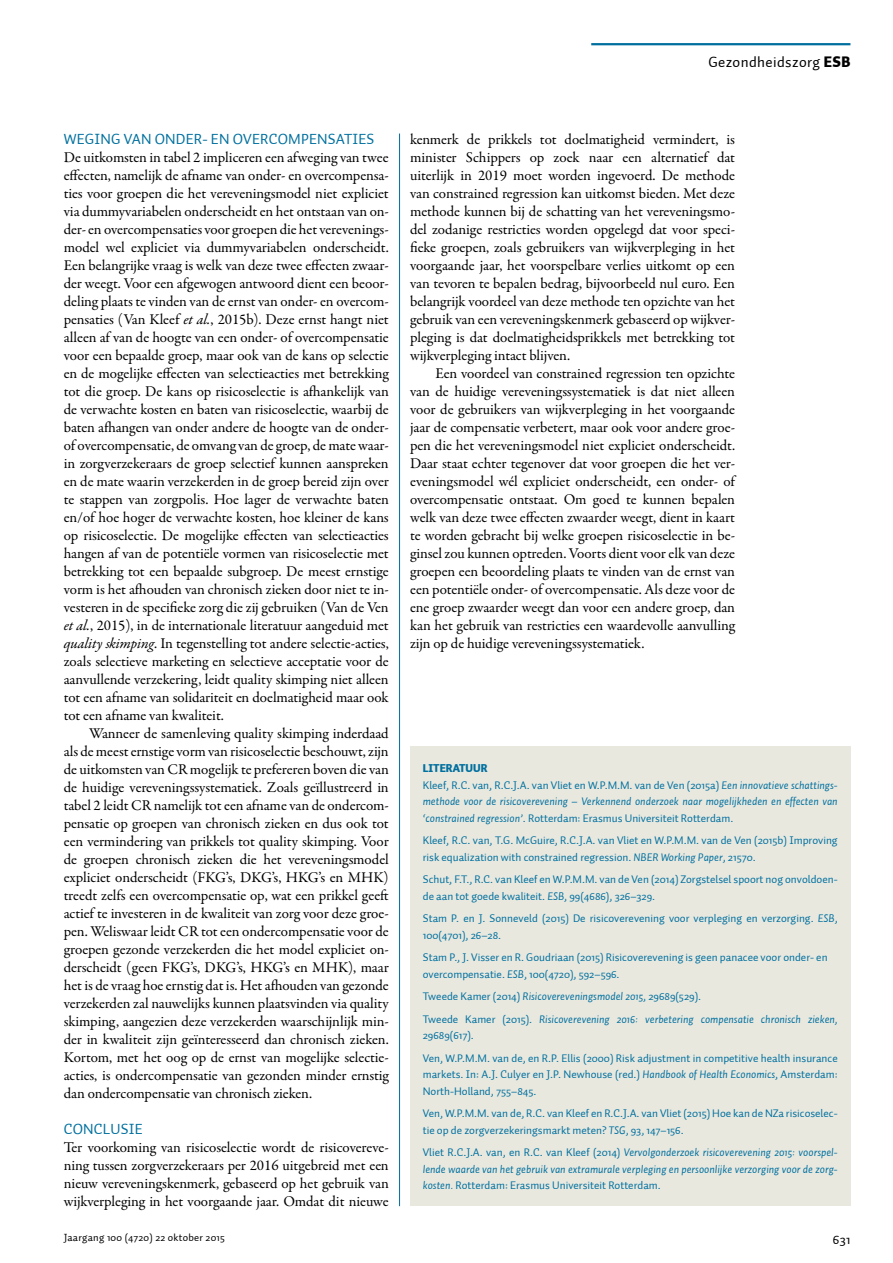
<style>
.page{position:relative;width:893px;height:1263px;background:#fff}
.page>*{position:absolute;margin:0;border:0;box-sizing:border-box;transform-origin:0 0}
.t1{font:15px/18px "Garamond Premr Pro";letter-spacing:-.005em;color:#000;text-align:justify}
.t2{font:15px "Auto 1";letter-spacing:.01em;color:#00709f}
.t3{font:15px "Auto 1";letter-spacing:.025em;color:#000}
.t4{font:13.5px "Auto 1";color:#000}
.t5{font:11.25px/16.5px "Auto 1";color:#00709f}
.t6{font:italic 11.25px/16.5px "Auto 1";color:#00709f}
.t7{font:10.5px "Auto 1";letter-spacing:.025em;color:#000}
.s1{font-weight:900}
.s2{font-style:italic}
.s3{font-weight:900;font-style:normal}
.s4{font-style:normal}
</style>
<div class="page">
<hr style="left:591px;top:43px;width:259px;height:2px;background:#006e9f">
<hr style="left:399px;top:134px;width:1px;height:1072px;background:#006e9f">
<div style="left:410px;top:746px;width:440px;height:460px;background:#e9e8df"></div>
<p class="t3" style="left:708px;top:53px;width:144px">Gezondheidszorg <span class="s1">ESB</span></p>
<p class="t2" style="left:64px;top:130px;width:312px">WEGING VAN ONDER- EN OVERCOMPENSATIES</p>
<p class="t1" style="left:64px;top:149px;width:327px">De uitkomsten in tabel 2 impliceren een afweging van twee effecten, namelijk de afname van onder- en overcompensa&shy;ties voor groepen die het vereveningsmodel niet expliciet via dummyvariabelen onderscheidt en het ontstaan van on&shy;der- en overcompensaties voor groepen die het verevenings&shy;model wel expliciet via dummyvariabelen onderscheidt.<br>Een belangrijke vraag is welk van deze twee effecten zwaar&shy;der weegt. Voor een afgewogen antwoord dient een beoor&shy;deling plaats te vinden van de ernst van onder- en overcom&shy;pensaties (Van Kleef <span class="s2">et al.</span>, 2015b). Deze ernst hangt niet alleen af van de hoogte van een onder- of overcompensatie voor een bepaalde groep, maar ook van de kans op selectie en de mogelijke effecten van selectieacties met betrekking tot die groep. De kans op risicoselectie is afhankelijk van de verwachte kosten en baten van risicoselectie, waarbij de baten afhangen van onder andere de hoogte van de onder&shy;of overcompensatie, de omvang van de groep, de mate waar&shy;in zorgverzekeraars de groep selectief kunnen aanspreken en de mate waarin verzekerden in de groep bereid zijn over te stappen van zorgpolis. Hoe lager de verwachte baten en/of hoe hoger de verwachte kosten, hoe kleiner de kans op risicoselectie. De mogelijke effecten van selectieacties hangen af van de potentiële vormen van risicoselectie met betrekking tot een bepaalde subgroep. De meest ernstige vorm is het afhouden van chronisch zieken door niet te in&shy;vesteren in de specifieke zorg die zij gebruiken (Van de Ven <span class="s2">et al.</span>, 2015), in de internationale literatuur aangeduid met <span class="s2">quality skimping</span>. In tegenstelling tot andere selectie-acties, zoals selectieve marketing en selectieve acceptatie voor de aanvullende verzekering, leidt quality skimping niet alleen tot een afname van solidariteit en doelmatigheid maar ook tot een afname van kwaliteit.</p>
<p class="t1" style="left:64px;top:725px;width:327px;text-indent:26px">Wanneer de samenleving quality skimping inderdaad als de meest ernstige vorm van risicoselectie beschouwt, zijn de uitkomsten van CR mogelijk te prefereren boven die van de huidige vereveningssystematiek. Zoals geïllustreerd in tabel 2 leidt CR namelijk tot een afname van de ondercom&shy;pensatie op groepen van chronisch zieken en dus ook tot een vermindering van prikkels tot quality skimping. Voor de groepen chronisch zieken die het vereveningsmodel expliciet onderscheidt (FKG’s, DKG’s, HKG’s en MHK) treedt zelfs een overcompensatie op, wat een prikkel geeft actief te investeren in de kwaliteit van zorg voor deze groe&shy;pen. Weliswaar leidt CR tot een ondercompensatie voor de groepen gezonde verzekerden die het model expliciet on&shy;derscheidt (geen FKG’s, DKG’s, HKG’s en MHK), maar het is de vraag hoe ernstig dat is. Het afhouden van gezonde verzekerden zal nauwelijks kunnen plaatsvinden via quality skimping, aangezien deze verzekerden waarschijnlijk min&shy;der in kwaliteit zijn geïnteresseerd dan chronisch zieken.<br>Kortom, met het oog op de ernst van mogelijke selectie&shy;acties, is ondercompensatie van gezonden minder ernstig dan ondercompensatie van chronisch zieken.</p>
<p class="t2" style="left:64px;top:1120px;width:81px">CONCLUSIE</p>
<p class="t1" style="left:64px;top:1139px;width:327px">Ter voorkoming van risicoselectie wordt de risicovereve&shy;ning tussen zorgverzekeraars per 2016 uitgebreid met een nieuw vereveningskenmerk, gebaseerd op het gebruik van wijkverpleging in het voorgaande jaar. Omdat dit nieuwe</p>
<p class="t7" style="left:64px;top:1231px;width:163px">Jaargang 100 (4720) 22 oktober 2015</p>
<p class="t1" style="left:410px;top:131px;width:327px">kenmerk de prikkels tot doelmatigheid vermindert, is minister Schippers op zoek naar een alternatief dat uiterlijk in 2019 moet worden ingevoerd. De methode van constrained regression kan uitkomst bieden. Met deze methode kunnen bij de schatting van het vereveningsmo&shy;del zodanige restricties worden opgelegd dat voor speci&shy;fieke groepen, zoals gebruikers van wijkverpleging in het voorgaande jaar, het voorspelbare verlies uitkomt op een van tevoren te bepalen bedrag, bijvoorbeeld nul euro. Een belangrijk voordeel van deze methode ten opzichte van het gebruik van een vereveningskenmerk gebaseerd op wijkver&shy;pleging is dat doelmatigheidsprikkels met betrekking tot wijkverpleging intact blijven.</p>
<p class="t1" style="left:410px;top:365px;width:327px;text-indent:26px">Een voordeel van constrained regression ten opzichte van de huidige vereveningssystematiek is dat niet alleen voor de gebruikers van wijkverpleging in het voorgaande jaar de compensatie verbetert, maar ook voor andere groe&shy;pen die het vereveningsmodel niet expliciet onderscheidt.<br>Daar staat echter tegenover dat voor groepen die het ver&shy;eveningsmodel wél expliciet onderscheidt, een onder- of overcompensatie ontstaat. Om goed te kunnen bepalen welk van deze twee effecten zwaarder weegt, dient in kaart te worden gebracht bij welke groepen risicoselectie in be&shy;ginsel zou kunnen optreden. Voorts dient voor elk van deze groepen een beoordeling plaats te vinden van de ernst van een potentiële onder- of overcompensatie. Als deze voor de ene groep zwaarder weegt dan voor een andere groep, dan kan het gebruik van restricties een waardevolle aanvulling zijn op de huidige vereveningssystematiek.</p>
<p class="t6" style="left:423px;top:760px;width:416px"><span class="s3">LITERATUUR<br></span><span class="s4">Kleef, R.C. van, R.C.J.A. van Vliet en W.P.M.M. van de Ven (2015a)</span> Een innovatieve schattings&shy;methode voor de risicoverevening – Verkennend onderzoek naar mogelijkheden en effecten van ‘constrained regression’<span class="s4">. Rotterdam: Erasmus Universiteit Rotterdam.</span></p>
<p class="t5" style="left:423px;top:832px;width:416px">Kleef, R.C. van, T.G. McGuire, R.C.J.A. van Vliet en W.P.M.M. van de Ven (2015b) Improving risk equalization with constrained regression. <span class="s2">NBER Working Paper</span>, 21570.</p>
<p class="t5" style="left:423px;top:871px;width:416px">Schut, F.T., R.C. van Kleef en W.P.M.M. van de Ven (2014) Zorgstelsel spoort nog onvoldoen&shy;de aan tot goede kwaliteit. <span class="s2">ESB</span>, 99(4686), 326–329.</p>
<p class="t5" style="left:423px;top:910px;width:416px">Stam P. en J. Sonneveld (2015) De risicoverevening voor verpleging en verzorging. <span class="s2">ESB</span>,<br>100(4701), 26–28.</p>
<p class="t5" style="left:423px;top:949px;width:406px">Stam P., J. Visser en R. Goudriaan (2015) Risicoverevening is geen panacee voor onder- en overcompensatie. <span class="s2">ESB</span>, 100(4720), 592–596.</p>
<p class="t6" style="left:423px;top:985px;width:416px;line-height:22.5px"><span class="s4">Tweede Kamer (2014)</span> Risicovereveningsmodel 2015<span class="s4">, 29689(529).<br>Tweede Kamer (2015).</span> Risicoverevening 2016: verbetering compensatie chronisch zieken,</p>
<p class="t5" style="left:423px;top:1024px;width:416px;line-height:22.5px">29689(617).<br>Ven, W.P.M.M. van de, en R.P. Ellis (2000) Risk adjustment in competitive health insurance</p>
<p class="t5" style="left:423px;top:1066px;width:416px">markets. In: A.J. Culyer en J.P. Newhouse (red.) <span class="s2">Handbook of Health Economics</span>, Amsterdam:<br>North-Holland, 755–845.</p>
<p class="t5" style="left:423px;top:1105px;width:416px">Ven, W.P.M.M. van de, R.C. van Kleef en R.C.J.A. van Vliet (2015) Hoe kan de NZa risicoselec&shy;tie op de zorgverzekeringsmarkt meten? <span class="s2">TSG</span>, 93, 147–156.</p>
<p class="t6" style="left:423px;top:1144px;width:416px;text-align:justify"><span class="s4">Vliet R.C.J.A. van, en R.C. van Kleef (2014)</span> Vervolgonderzoek risicoverevening 2015: voorspel&shy;lende waarde van het gebruik van extramurale verpleging en persoonlijke verzorging voor de zorg&shy;kosten. <span class="s4">Rotterdam: Erasmus Universiteit Rotterdam.</span></p>
<p class="t4" style="left:833px;top:1231px;width:19px">631</p>
</div>
